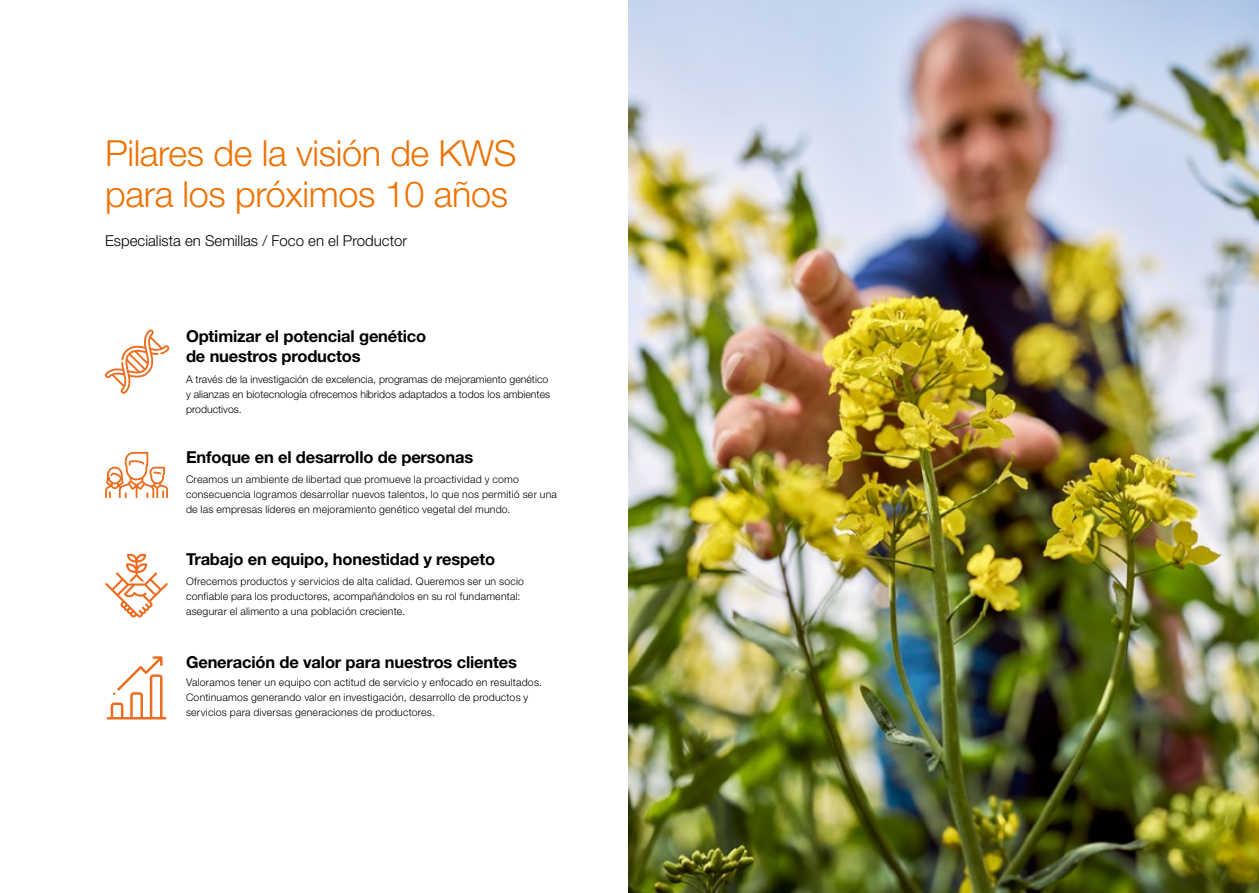
<style>
.page{position:relative;width:1259px;height:893px;background:#fff}
.page>*{position:absolute;margin:0;border:0;box-sizing:border-box;transform-origin:0 0}
.t1{font:300 36px/40.2px "Helvetica Neue LT Std";letter-spacing:-.01em;color:#ee7203}
.t2{font:700 16.5px/19.8px "Helvetica Neue LT Std";letter-spacing:-.01em;color:#000}
.t3{font:300 15px "Helvetica Neue LT Std";color:#000}
.t4{font:300 10.5px/15px "Helvetica Neue LT Std";letter-spacing:.02em;color:#000}
.t5{font:300 10.5px/15px "Helvetica Neue LT Std";color:#000}
</style>
<div class="page">
<img style="left:629px;top:0;width:630px;height:893px">
<svg style="left:105px;top:329px;width:64px;height:65px"></svg>
<svg style="left:105px;top:452px;width:63px;height:46px"></svg>
<svg style="left:105px;top:554px;width:63px;height:64px"></svg>
<svg style="left:107px;top:656px;width:59px;height:63px"></svg>
<h1 class="t1" style="left:105px;top:133px;width:413px">Pilares de la visión de KWS para los próximos 10 años</h1>
<h3 class="t3" style="left:105px;top:231px;width:304px">Especialista en Semillas / Foco en el Productor</h3>
<h2 class="t2" style="left:186px;top:326px;width:242px">Optimizar el potencial genético de nuestros productos</h2>
<p class="t5" style="left:186px;top:371px;width:366px">A través de la investigación de excelencia, programas de mejoramiento genético y alianzas en biotecnología ofrecemos híbridos adaptados a todos los ambientes productivos.</p>
<h2 class="t2" style="left:186px;top:447px;width:289px">Enfoque en el desarrollo de personas</h2>
<p class="t4" style="left:186px;top:472px;width:372px">Creamos un ambiente de libertad que promueve la proactividad y como consecuencia logramos desarrollar nuevos talentos, lo que nos permitió ser una de las empresas líderes en mejoramiento genético vegetal del mundo.</p>
<h2 class="t2" style="left:186px;top:549px;width:311px">Trabajo en equipo, honestidad y respeto</h2>
<p class="t4" style="left:186px;top:573px;width:340px">Ofrecemos productos y servicios de alta calidad. Queremos ser un socio confiable para los productores, acompañándolos en su rol fundamental: asegurar el alimento a una población creciente.</p>
<h2 class="t2" style="left:186px;top:652px;width:332px">Generación de valor para nuestros clientes</h2>
<p class="t4" style="left:186px;top:675px;width:357px">Valoramos tener un equipo con actitud de servicio y enfocado en resultados.<br>Continuamos generando valor en investigación, desarrollo de productos y servicios para diversas generaciones de productores.</p>
</div>
